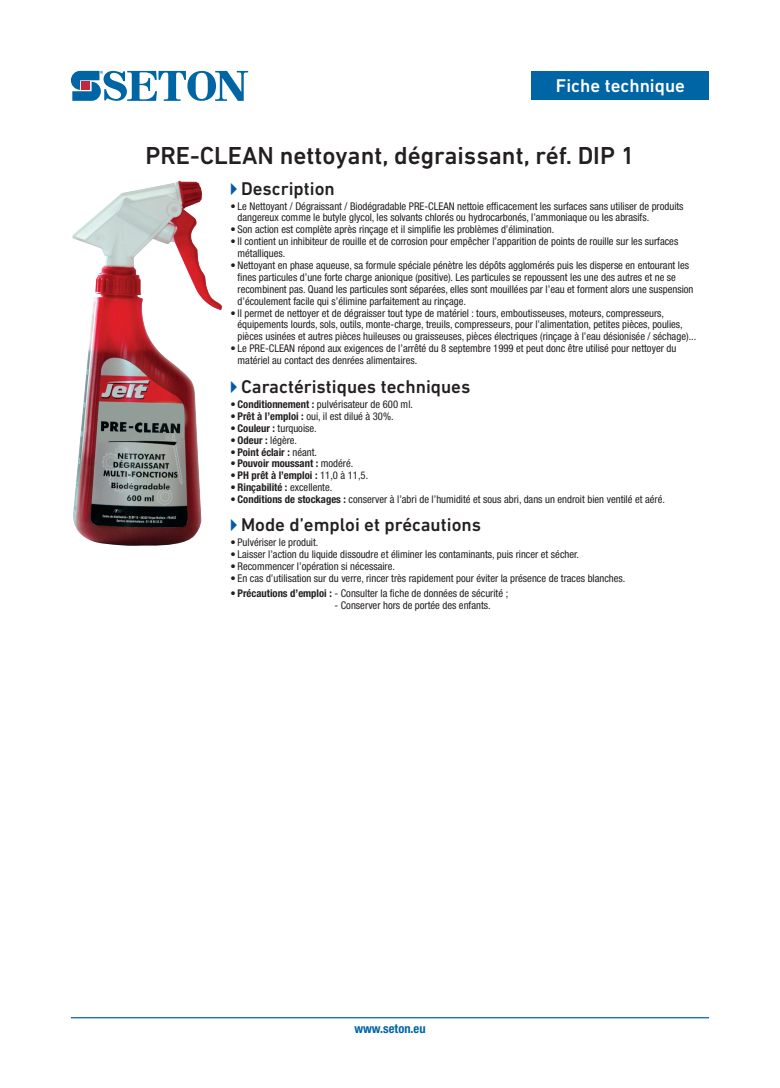
<style>
.page{position:relative;width:780px;height:1088px;background:#fff}
.page>*{position:absolute;margin:0;border:0;box-sizing:border-box;transform-origin:0 0}
.t1{font:500 25px "DIN Next LT Pro";color:#231f20}
.t2{font:500 18.75px "DIN Next LT Pro";color:#231f20}
.t3{font:500 18.75px "DIN Next LT Pro";color:#fff}
.t4{font:700 condensed 12.5px "Helvetica Neue LT Pro";color:#0065a4}
.t5{font:condensed 10.62px/11.9px "Helvetica Neue LT Pro";color:#231f20}
.t6{font:700 condensed 10.62px "Helvetica Neue LT Pro";color:#231f20}
.s1{font-family:"Abacus Three S Si";font-weight:400;font-size:13.75px;color:#015aaa}
.s2{font-weight:700}
.s3{font-weight:400}
</style>
<div class="page">
<svg style="left:71px;top:71px;width:177px;height:30px"></svg>
<hr style="left:71px;top:1017px;width:638px;height:1px;background:#0065a4">
<div style="left:531px;top:71px;width:178px;height:28px;background:#0065a4"></div>
<img style="left:72px;top:181px;width:150px;height:365px">
<h2 class="t3" style="left:556px;top:75px;width:131px">Fiche technique</h2>
<h1 class="t1" style="left:145px;top:141px;width:490px">PRE-CLEAN nettoyant, dégraissant, réf. DIP 1</h1>
<h2 class="t2" style="left:230px;top:178px;width:106px"><span class="s1">A</span> Description</h2>
<p class="t5" style="left:237px;top:200px;width:447px;text-indent:-7px">• Le Nettoyant / Dégraissant / Biodégradable PRE-CLEAN nettoie efficacement les surfaces sans utiliser de produits dangereux comme le butyle glycol, les solvants chlorés ou hydrocarbonés, l’ammoniaque ou les abrasifs.</p>
<p class="t5" style="left:230px;top:224px;width:325px">• Son action est complète après rinçage et il simplifie les problèmes d’élimination.</p>
<p class="t5" style="left:237px;top:235px;width:442px;text-indent:-7px">• Il contient un inhibiteur de rouille et de corrosion pour empêcher l’apparition de points de rouille sur les surfaces métalliques.</p>
<p class="t5" style="left:237px;top:259px;width:457px;text-indent:-7px">• Nettoyant en phase aqueuse, sa formule spéciale pénètre les dépôts agglomérés puis les disperse en entourant les fines particules d’une forte charge anionique (positive). Les particules se repoussent les une des autres et ne se recombinent pas. Quand les particules sont séparées, elles sont mouillées par l’eau et forment alors une suspension d’écoulement facile qui s’élimine parfaitement au rinçage.</p>
<p class="t5" style="left:237px;top:307px;width:460px;text-indent:-7px">• Il permet de nettoyer et de dégraisser tout type de matériel : tours, emboutisseuses, moteurs, compresseurs, équipements lourds, sols, outils, monte-charge, treuils, compresseurs, pour l’alimentation, petites pièces, poulies, pièces usinées et autres pièces huileuses ou graisseuses, pièces électriques (rinçage à l’eau désionisée / séchage)...</p>
<p class="t5" style="left:237px;top:342px;width:440px;text-indent:-7px">• Le PRE-CLEAN répond aux exigences de l’arrêté du 8 septembre 1999 et peut donc être utilisé pour nettoyer du matériel au contact des denrées alimentaires.</p>
<h2 class="t2" style="left:230px;top:376px;width:241px"><span class="s1">A</span> Caractéristiques techniques</h2>
<p class="t5" style="left:230px;top:398px;width:184px">• <span class="s2">Conditionnement :</span> pulvérisateur de 600 ml.</p>
<p class="t5" style="left:230px;top:410px;width:165px">• <span class="s2">Prêt à l’emploi :</span> oui, il est dilué à 30%.</p>
<p class="t5" style="left:230px;top:422px;width:88px">• <span class="s2">Couleur :</span> turquoise.</p>
<p class="t5" style="left:230px;top:434px;width:68px">• <span class="s2">Odeur :</span> légère.</p>
<p class="t6" style="left:230px;top:445px;width:88px"><span class="s3">•</span> Point éclair : <span class="s3">néant.</span></p>
<p class="t6" style="left:230px;top:457px;width:124px"><span class="s3">•</span> Pouvoir moussant : <span class="s3">modéré.</span></p>
<p class="t6" style="left:230px;top:469px;width:139px"><span class="s3">•</span> PH prêt à l’emploi : <span class="s3">11,0 à 11,5.</span></p>
<p class="t5" style="left:230px;top:481px;width:103px">• <span class="s2">Rinçabilité :</span> excellente.</p>
<p class="t5" style="left:230px;top:493px;width:436px">• <span class="s2">Conditions de stockages :</span> conserver à l’abri de l’humidité et sous abri, dans un endroit bien ventilé et aéré.</p>
<h2 class="t2" style="left:230px;top:514px;width:252px"><span class="s1">A</span> Mode d’emploi et précautions</h2>
<p class="t5" style="left:230px;top:536px;width:89px">• Pulvériser le produit.</p>
<p class="t5" style="left:230px;top:548px;width:350px">• Laisser l’action du liquide dissoudre et éliminer les contaminants, puis rincer et sécher.</p>
<p class="t5" style="left:230px;top:560px;width:166px">• Recommencer l’opération si nécessaire.</p>
<p class="t5" style="left:230px;top:572px;width:396px">• En cas d’utilisation sur du verre, rincer très rapidement pour éviter la présence de traces blanches.</p>
<p class="t5" style="left:230px;top:587px;width:279px">• <span class="s2">Précautions d’emploi :</span> - Consulter la fiche de données de sécurité ;</p>
<p class="t5" style="left:334px;top:599px;width:158px">- Conserver hors de portée des enfants.</p>
<p class="t4" style="left:354px;top:1021px;width:73px">www.seton.eu</p>
</div>
